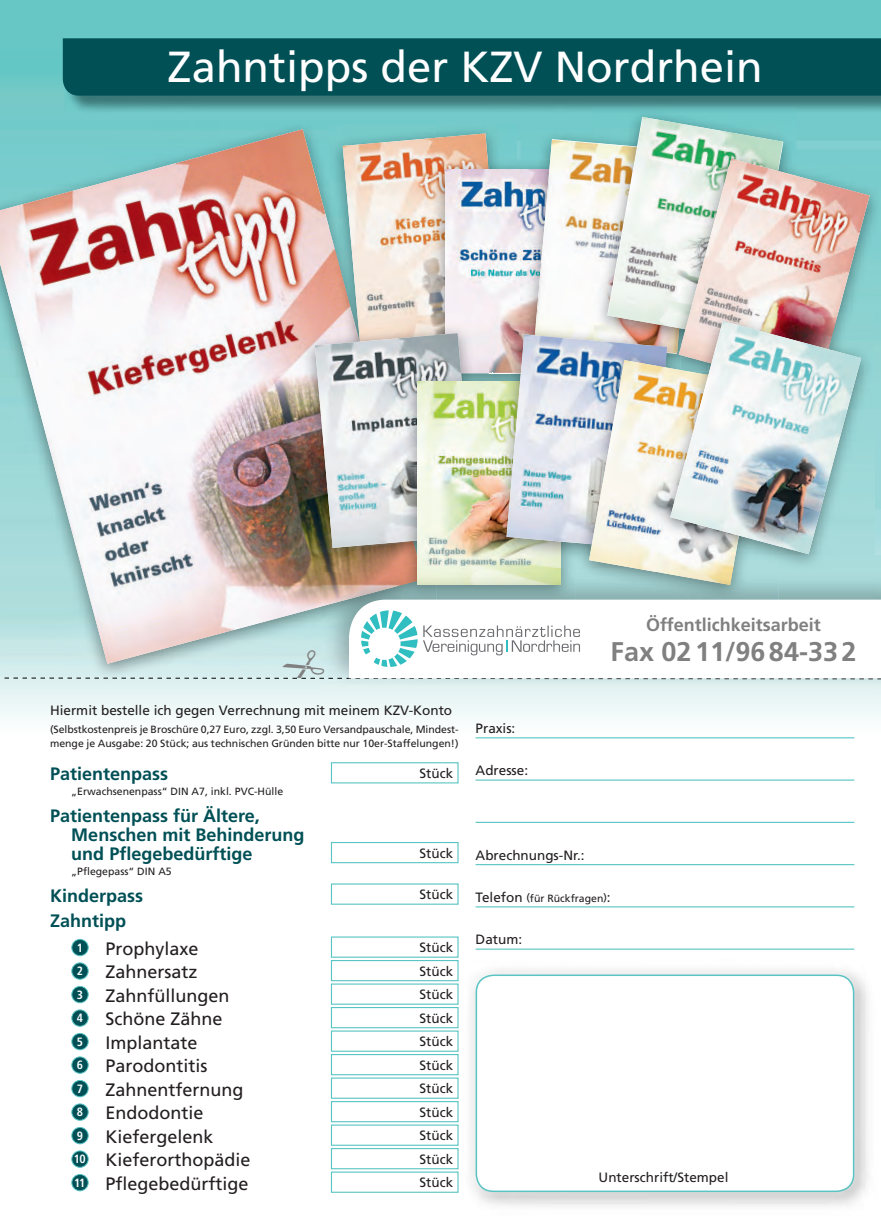
<style>
.page{position:relative;width:881px;height:1229px;background:#fff}
.page>*{position:absolute;margin:0;border:0;box-sizing:border-box;transform-origin:0 0}
.t1{font:43.5px "Frutiger LT";color:#fff}
.t2{font:700 27px "Frutiger LT";color:#808080}
.t3{font:18px/27.8px "Frutiger LT";color:#231f20}
.t4{font:700 18px/19.2px "Frutiger LT";color:#005056}
.t5{font:700 18px "Frutiger LT";color:#808080}
.t6{font:13.5px "Frutiger LT";color:#231f20}
.t7{font:10.5px/13.5px "Frutiger LT";color:#231f20}
.s1{font-weight:700;color:#005056}
.s2{font-size:13.5px}
</style>
<div class="page">
<img style="left:0;top:0;width:880px;height:555px">
<img style="left:0;top:555px;width:880px;height:638px">
<div style="left:331px;top:762px;width:127px;height:21px;border:1px solid #59c4c3"></div>
<div style="left:331px;top:842px;width:127px;height:21px;border:1px solid #59c4c3"></div>
<div style="left:331px;top:883px;width:127px;height:22px;border:1px solid #59c4c3"></div>
<div style="left:72px;top:939px;width:16px;height:17px;background:#005056;border-radius:50%"></div>
<div style="left:71px;top:939px;width:18px;height:17px;border:1px solid #59c4c3;border-radius:50%"></div>
<div style="left:331px;top:936px;width:127px;height:22px;border:1px solid #59c4c3"></div>
<div style="left:72px;top:963px;width:16px;height:16px;background:#005056;border-radius:50%"></div>
<div style="left:71px;top:962px;width:18px;height:18px;border:1px solid #59c4c3;border-radius:50%"></div>
<div style="left:331px;top:960px;width:127px;height:21px;border:1px solid #59c4c3"></div>
<div style="left:72px;top:986px;width:16px;height:17px;background:#005056;border-radius:50%"></div>
<div style="left:71px;top:986px;width:18px;height:17px;border:1px solid #59c4c3;border-radius:50%"></div>
<div style="left:331px;top:983px;width:127px;height:22px;border:1px solid #59c4c3"></div>
<div style="left:72px;top:1010px;width:16px;height:16px;background:#005056;border-radius:50%"></div>
<div style="left:71px;top:1009px;width:18px;height:18px;border:1px solid #59c4c3;border-radius:50%"></div>
<div style="left:331px;top:1007px;width:127px;height:21px;border:1px solid #59c4c3"></div>
<div style="left:72px;top:1033px;width:16px;height:17px;background:#005056;border-radius:50%"></div>
<div style="left:71px;top:1033px;width:18px;height:17px;border:1px solid #59c4c3;border-radius:50%"></div>
<div style="left:331px;top:1030px;width:127px;height:22px;border:1px solid #59c4c3"></div>
<div style="left:72px;top:1057px;width:16px;height:16px;background:#005056;border-radius:50%"></div>
<div style="left:71px;top:1056px;width:18px;height:18px;border:1px solid #59c4c3;border-radius:50%"></div>
<div style="left:331px;top:1054px;width:127px;height:21px;border:1px solid #59c4c3"></div>
<div style="left:72px;top:1080px;width:16px;height:17px;background:#005056;border-radius:50%"></div>
<div style="left:71px;top:1080px;width:18px;height:17px;border:1px solid #59c4c3;border-radius:50%"></div>
<div style="left:331px;top:1077px;width:127px;height:22px;border:1px solid #59c4c3"></div>
<div style="left:72px;top:1104px;width:16px;height:16px;background:#005056;border-radius:50%"></div>
<div style="left:71px;top:1103px;width:18px;height:18px;border:1px solid #59c4c3;border-radius:50%"></div>
<div style="left:331px;top:1101px;width:127px;height:21px;border:1px solid #59c4c3"></div>
<div style="left:72px;top:1127px;width:16px;height:17px;background:#005056;border-radius:50%"></div>
<div style="left:71px;top:1127px;width:18px;height:17px;border:1px solid #59c4c3;border-radius:50%"></div>
<div style="left:331px;top:1124px;width:127px;height:22px;border:1px solid #59c4c3"></div>
<div style="left:72px;top:1151px;width:16px;height:16px;background:#005056;border-radius:50%"></div>
<div style="left:71px;top:1150px;width:18px;height:18px;border:1px solid #59c4c3;border-radius:50%"></div>
<div style="left:331px;top:1148px;width:127px;height:21px;border:1px solid #59c4c3"></div>
<div style="left:72px;top:1174px;width:16px;height:17px;background:#005056;border-radius:50%"></div>
<div style="left:71px;top:1174px;width:18px;height:17px;border:1px solid #59c4c3;border-radius:50%"></div>
<div style="left:331px;top:1171px;width:127px;height:22px;border:1px solid #59c4c3"></div>
<hr style="left:475px;top:737px;width:379px;height:1px;background:#59c4c3">
<hr style="left:475px;top:779px;width:379px;height:2px;background:#59c4c3">
<hr style="left:475px;top:822px;width:379px;height:1px;background:#59c4c3">
<hr style="left:475px;top:864px;width:379px;height:1px;background:#59c4c3">
<hr style="left:475px;top:906px;width:379px;height:1px;background:#59c4c3">
<hr style="left:475px;top:949px;width:379px;height:1px;background:#59c4c3">
<img style="left:460px;top:959px;width:417px;height:247px">
<img style="left:466px;top:965px;width:397px;height:237px">
<div style="left:476px;top:975px;width:377px;height:216px;background:#fff;border-radius:17px"></div>
<div style="left:475px;top:974px;width:379px;height:218px;border:2px solid #59c4c3;border-radius:17px"></div>
<img style="left:0;top:121px;width:321px;height:560px">
<img style="left:5px;top:677px;width:316px;height:2px">
<img style="left:0;top:129px;width:321px;height:535px">
<img style="left:593px;top:114px;width:203px;height:36px">
<img style="left:796px;top:150px;width:84px;height:259px">
<img style="left:783px;top:158px;width:86px;height:154px">
<img style="left:301px;top:324px;width:14px;height:242px">
<img style="left:783px;top:312px;width:90px;height:260px">
<img style="left:783px;top:312px;width:55px;height:9px">
<img style="left:783px;top:321px;width:77px;height:233px">
<img style="left:65px;top:96px;width:815px;height:18px">
<img style="left:593px;top:108px;width:203px;height:6px">
<div style="left:63px;top:38px;width:817px;height:58px;background:#005056"></div>
<img style="left:321px;top:572px;width:559px;height:117px">
<img style="left:436px;top:678px;width:444px;height:1px">
<img style="left:321px;top:606px;width:115px;height:75px">
<img style="left:321px;top:678px;width:111px;height:1px">
<img style="left:321px;top:585px;width:82px;height:21px">
<img style="left:436px;top:585px;width:342px;height:15px">
<img style="left:403px;top:585px;width:33px;height:15px">
<img style="left:315px;top:117px;width:468px;height:468px">
<img style="left:656px;top:572px;width:76px;height:13px">
<svg style="left:349px;top:600px;width:531px;height:78px"></svg>
<svg style="left:282px;top:650px;width:42px;height:28px"></svg>
<p class="t1" style="left:168px;top:42px;width:596px">Zahntipps der KZV Nordrhein</p>
<p class="t5" style="left:646px;top:614px;width:176px">Öffentlichkeitsarbeit</p>
<p class="t2" style="left:610px;top:636px;width:247px">Fax 0211/9684-332</p>
<p class="t6" style="left:50px;top:703px;width:403px">Hiermit bestelle ich gegen Verrechnung mit meinem KZV-Konto</p>
<p class="t7" style="left:50px;top:723px;width:410px">(Selbstkostenpreis je Broschüre 0,27 Euro, zzgl. 3,50 Euro Versandpauschale, Mindest&shy;menge je Ausgabe: 20 Stück; aus technischen Gründen bitte nur 10er-Staffelungen!)</p>
<p class="t4" style="left:50px;top:765px;width:120px">Patientenpass</p>
<p class="t6" style="left:419px;top:765px;width:35px">Stück</p>
<p class="t7" style="left:71px;top:785px;width:213px">„Erwachsenenpass“ DIN A7, inkl. PVC-Hülle</p>
<p class="t4" style="left:71px;top:806px;width:235px;text-indent:-21px">Patientenpass für Ältere,<br>Menschen mit Behinderung und Pflegebedürftige</p>
<p class="t6" style="left:419px;top:845px;width:35px">Stück</p>
<p class="t7" style="left:71px;top:865px;width:102px">„Pflegepass“ DIN A5</p>
<p class="t4" style="left:50px;top:886px;width:95px">Kinderpass</p>
<p class="t6" style="left:419px;top:886px;width:35px">Stück</p>
<p class="t3" style="left:77px;top:907px;width:123px;text-indent:-27px"><span class="s1">Zahntipp<br></span><sup>1</sup> Prophylaxe</p>
<p class="t6" style="left:419px;top:939px;width:35px">Stück</p>
<p class="t3" style="left:77px;top:958px;width:122px"><sup>2</sup> Zahnersatz</p>
<p class="t6" style="left:419px;top:963px;width:35px">Stück</p>
<p class="t3" style="left:77px;top:982px;width:154px"><sup>3</sup> Zahnfüllungen</p>
<p class="t6" style="left:419px;top:986px;width:35px">Stück</p>
<p class="t3" style="left:77px;top:1005px;width:147px"><sup>4</sup> Schöne Zähne</p>
<p class="t6" style="left:419px;top:1010px;width:35px">Stück</p>
<p class="t3" style="left:77px;top:1029px;width:122px"><sup>5</sup> Implantate</p>
<p class="t6" style="left:419px;top:1033px;width:35px">Stück</p>
<p class="t3" style="left:77px;top:1052px;width:132px"><sup>6</sup> Parodontitis</p>
<p class="t6" style="left:419px;top:1057px;width:35px">Stück</p>
<p class="t3" style="left:77px;top:1076px;width:168px"><sup>7</sup> Zahnentfernung</p>
<p class="t6" style="left:419px;top:1081px;width:35px">Stück</p>
<p class="t3" style="left:77px;top:1099px;width:128px"><sup>8</sup> Endodontie</p>
<p class="t6" style="left:419px;top:1104px;width:35px">Stück</p>
<p class="t3" style="left:77px;top:1123px;width:138px"><sup>9</sup> Kiefergelenk</p>
<p class="t6" style="left:419px;top:1128px;width:35px">Stück</p>
<p class="t3" style="left:74px;top:1146px;width:178px"><sup>10</sup> Kieferorthopädie</p>
<p class="t6" style="left:419px;top:1151px;width:35px">Stück</p>
<p class="t3" style="left:74px;top:1170px;width:176px"><sup>11</sup> Pflegebedürftige</p>
<p class="t6" style="left:419px;top:1175px;width:35px">Stück</p>
<p class="t6" style="left:475px;top:720px;width:41px">Praxis:</p>
<p class="t6" style="left:475px;top:763px;width:54px">Adresse:</p>
<p class="t6" style="left:475px;top:847px;width:110px">Abrechnungs-Nr.:</p>
<p class="t7" style="left:475px;top:892px;width:137px"><span class="s2">Telefon</span> (für Rückfragen)<span class="s2">:</span></p>
<p class="t6" style="left:475px;top:932px;width:48px">Datum:</p>
<p class="t6" style="left:598px;top:1169px;width:131px">Unterschrift/Stempel</p>
</div>
